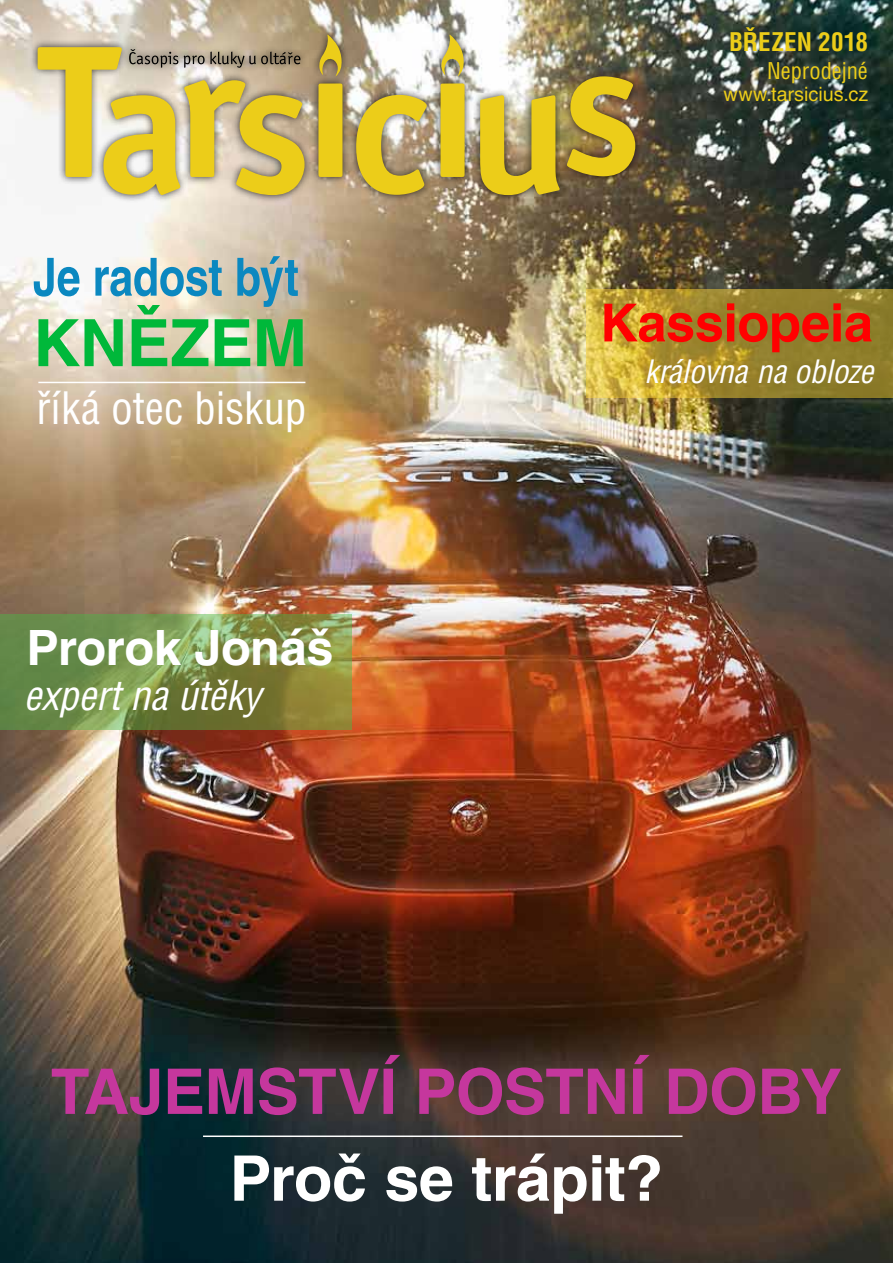
<style>
.page{position:relative;width:893px;height:1263px;background:#fff}
.page>*{position:absolute;margin:0;border:0;box-sizing:border-box;transform-origin:0 0}
.t1{font:700 65.4px "Helvetica CE";color:#00b83a}
.t2{font:700 63px "Helvetica CE";letter-spacing:-.005em;color:#c5379d}
.t3{font:700 62.85px "Helvetica CE";letter-spacing:-.01em;color:#fff}
.t4{font:700 condensed 52.65px "Helvetica CE";letter-spacing:-.005em;color:#0b88c0}
.t5{font:700 52.5px "Helvetica CE";letter-spacing:-.01em;color:#f00}
.t6{font:700 48.75px "Helvetica CE";letter-spacing:-.01em;color:#fff}
.t7{font:condensed 43.5px "Helvetica CE";letter-spacing:-.005em;color:#fff}
.t8{font:italic condensed 39.75px "Helvetica CE";letter-spacing:-.005em;color:#fff}
.t9{font:italic condensed 31.5px "Helvetica CE";color:#fff}
.t10{font:700 condensed 25.05px "Helvetica CE";letter-spacing:.01em;color:#eccd19}
.t11{font:condensed 22.5px "Helvetica CE";color:#eccd19}
.t12{font:19.8px "Helvetica CE";color:#eccd19}
</style>
<div class="page">
<img style="left:0;top:0;width:893px;height:1263px">
<div style="left:29px;top:28px;width:614px;height:175px;background:#000;opacity:.75"></div>
<svg style="left:319px;top:35px;width:23px;height:42px"></svg>
<svg style="left:441px;top:35px;width:23px;height:42px"></svg>
<svg style="left:38px;top:47px;width:267px;height:148px;background:#d8c675"></svg>
<svg style="left:356px;top:95px;width:71px;height:100px;background:#cfb854"></svg>
<div style="left:318px;top:83px;width:24px;height:94px;background:#eccd19;border-radius:3px"></div>
<div style="left:440px;top:83px;width:25px;height:94px;background:#eccd19;border-radius:3px"></div>
<svg style="left:480px;top:95px;width:80px;height:100px;background:#d0b83c"></svg>
<img style="left:567px;top:76px;width:68px;height:100px">
<svg style="left:0;top:614px;width:351px;height:116px;background:#798d47"></svg>
<svg style="left:586px;top:289px;width:307px;height:108px;background:#a68f31"></svg>
<hr style="left:203px;top:1135px;width:479px;height:2px;background:#fff">
<hr style="left:38px;top:382px;width:267px;height:1px;background:#fff">
<p class="t4" style="left:33px;top:245px;width:268px">Je radost být</p>
<p class="t1" style="left:33px;top:303px;width:276px">knězem</p>
<p class="t7" style="left:36px;top:381px;width:272px">říká otec biskup</p>
<p class="t6" style="left:27px;top:618px;width:309px">Prorok Jonáš</p>
<p class="t8" style="left:24px;top:670px;width:239px">expert na útěky</p>
<p class="t10" style="left:729px;top:26px;width:141px">BŘEZEN 2018</p>
<p class="t12" style="left:724px;top:82px;width:146px">www.tarsicius.cz</p>
<p class="t11" style="left:767px;top:57px;width:102px">Neprodejné</p>
<p class="t5" style="left:600px;top:291px;width:275px">Kassiopeia</p>
<p class="t9" style="left:644px;top:351px;width:231px">královna na obloze</p>
<p class="t2" style="left:51px;top:1053px;width:793px">Tajemství postní doby</p>
<p class="t3" style="left:230px;top:1140px;width:435px">Proč se trápit?</p>
</div>
